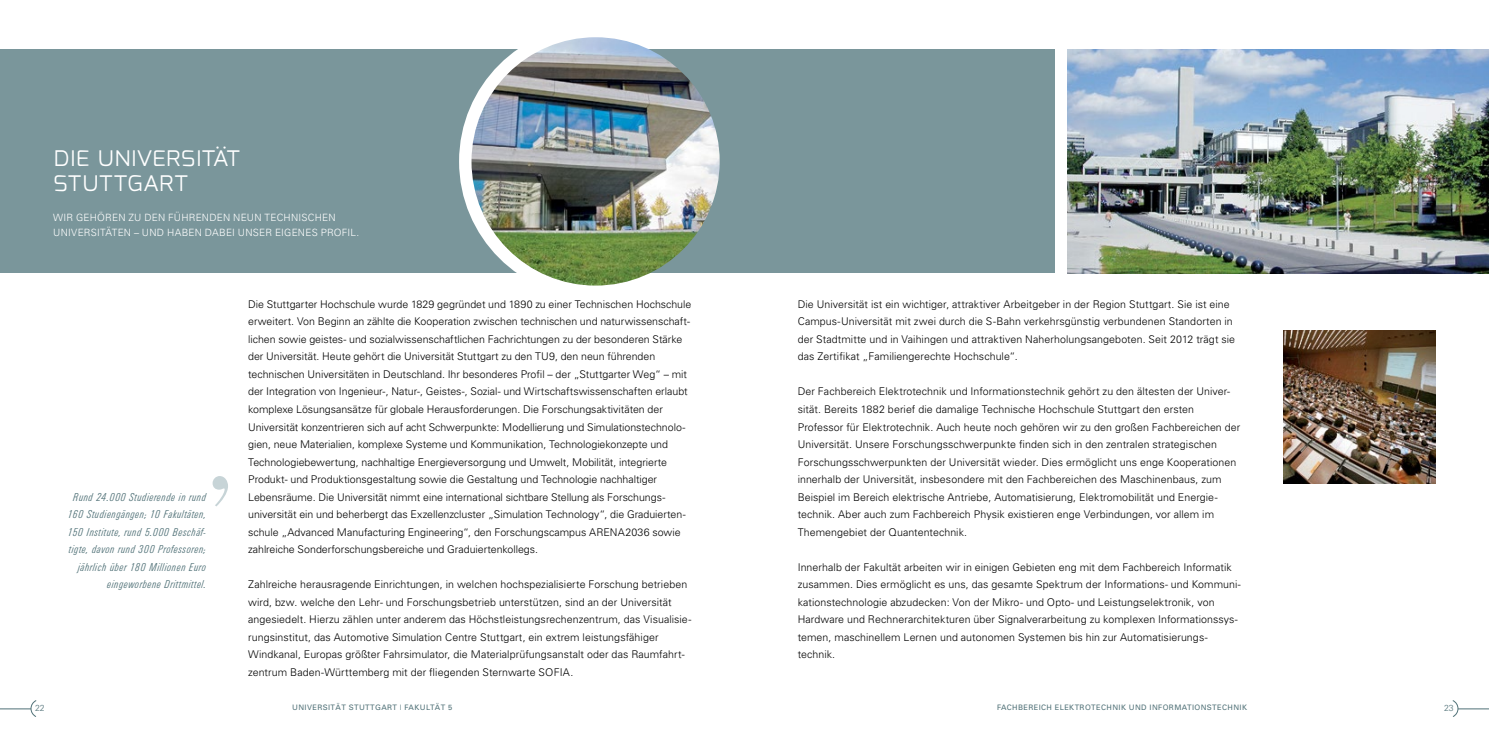
<style>
.page{position:relative;width:1489px;height:745px;background:#fff}
.page>*{position:absolute;margin:0;border:0;box-sizing:border-box;transform-origin:0 0}
.t1{font:300 122.5px "Moderno FB";color:#c7d4d7}
.t2{font:300 27.5px/25px "Exo";color:#fff}
.t3{font:italic 300 11.25px/17.5px "Univers Condensed BQ";letter-spacing:.05em;color:#507177;text-align:right}
.t4{font:300 10.62px/17.5px "Univers";letter-spacing:.005em;color:#000}
.t5{font:300 10px "Univers";letter-spacing:.025em;color:#fff}
.t6{font:300 8.75px "Univers";color:#507177}
.t7{font:7.5px "Univers";letter-spacing:.05em;color:#507177}
</style>
<div class="page">
<img style="left:1067px;top:50px;width:421px;height:223px">
<div style="left:0;top:50px;width:1054px;height:223px;background:#7a969b"></div>
<svg style="left:459px;top:49px;width:136px;height:237px"></svg>
<img style="left:471px;top:37px;width:248px;height:248px;border-radius:124px">
<img style="left:1283px;top:330px;width:152px;height:153px">
<hr style="left:0;top:708px;width:31px;height:1px;background:#507177">
<svg style="left:31px;top:700px;width:6px;height:16px"></svg>
<hr style="left:1457px;top:708px;width:31px;height:1px;background:#507177">
<svg style="left:1452px;top:700px;width:5px;height:16px"></svg>
<h2 class="t2" style="left:53px;top:143px;width:189px">DIE UNIVERSITÄT<br>STUTTGART</h2>
<p class="t5" style="left:53px;top:211px;width:8px">wir</p>
<p class="t5" style="left:76px;top:211px;width:8px">geh</p>
<p class="t5" style="left:97px;top:211px;width:16px">ören</p>
<p class="t5" style="left:128px;top:211px;width:24px">zu den</p>
<p class="t5" style="left:168px;top:211px;width:21px">führenden</p>
<p class="t5" style="left:233px;top:211px;width:8px">neun</p>
<p class="t5" style="left:264px;top:211px;width:8px">technischen</p>
<p class="t5" style="left:53px;top:226px;width:7px">universit</p>
<p class="t5" style="left:105px;top:226px;width:14px">äten</p>
<p class="t5" style="left:134px;top:226px;width:16px">– und</p>
<p class="t5" style="left:167px;top:226px;width:8px">haben</p>
<p class="t5" style="left:205px;top:226px;width:7px">dabei</p>
<p class="t5" style="left:238px;top:226px;width:8px">unser</p>
<p class="t5" style="left:275px;top:226px;width:7px">eigenes</p>
<p class="t5" style="left:321px;top:226px;width:7px">profil</p>
<p class="t5" style="left:356px;top:226px;width:4px">.</p>
<h1 class="t1" style="left:206px;top:453px;width:30px">’</h1>
<p class="t3" style="left:68px;top:488px;width:139px">Rund 24.000 Studierende in rund 160 Studiengängen; 10 Fakultäten, 150 Institute, rund 5.000 Beschäf&shy;tigte, davon rund 300 Professoren; jährlich über 180 Millionen Euro eingeworbene Drittmittel.</p>
<p class="t4" style="left:248px;top:295px;width:444px">Die Stuttgarter Hochschule wurde 1829 gegründet und 1890 zu einer Technischen Hochschule erweitert. Von Beginn an zählte die Kooperation zwischen technischen und naturwissenschaft&shy;lichen sowie geistes- und sozialwissenschaftlichen Fachrichtungen zu der besonderen Stärke der Universität. Heute gehört die Universität Stuttgart zu den TU9, den neun führenden technischen Universitäten in Deutschland. Ihr besonderes Profil – der „Stuttgarter Weg“ – mit der Integration von Ingenieur-, Natur-, Geistes-, Sozial- und Wirtschaftswissenschaften erlaubt komplexe Lösungsansätze für globale Herausforderungen. Die Forschungsaktivitäten der Universität konzentrieren sich auf acht Schwerpunkte: Modellierung und Simulationstechnolo&shy;gien, neue Materialien, komplexe Systeme und Kommunikation, Technologiekonzepte und Technologiebewertung, nachhaltige Energieversorgung und Umwelt, Mobilität, integrierte Produkt- und Produktionsgestaltung sowie die Gestaltung und Technologie nachhaltiger Lebensräume. Die Universität nimmt eine international sichtbare Stellung als Forschungs&shy;universität ein und beherbergt das Exzellenzcluster „Simulation Technology“, die Graduierten&shy;schule „Advanced Manufacturing Engineering“, den Forschungscampus ARENA2036 sowie zahlreiche Sonderforschungsbereiche und Graduiertenkollegs.</p>
<p class="t4" style="left:248px;top:575px;width:444px">Zahlreiche herausragende Einrichtungen, in welchen hochspezialisierte Forschung betrieben wird, bzw. welche den Lehr- und Forschungsbetrieb unterstützen, sind an der Universität angesiedelt. Hierzu zählen unter anderem das Höchstleistungsrechenzentrum, das Visualisie&shy;rungsinstitut, das Automotive Simulation Centre Stuttgart, ein extrem leistungsfähiger Windkanal, Europas größter Fahrsimulator, die Materialprüfungsanstalt oder das Raumfahrt&shy;zentrum Baden-Württemberg mit der fliegenden Sternwarte SOFIA.</p>
<p class="t4" style="left:797px;top:295px;width:439px">Die Universität ist ein wichtiger, attraktiver Arbeitgeber in der Region Stuttgart. Sie ist eine Campus-Universität mit zwei durch die S-Bahn verkehrsgünstig verbundenen Standorten in der Stadtmitte und in Vaihingen und attraktiven Naherholungsangeboten. Seit 2012 trägt sie das Zertifikat „Familiengerechte Hochschule“.</p>
<p class="t4" style="left:797px;top:382px;width:444px">Der Fachbereich Elektrotechnik und Informationstechnik gehört zu den ältesten der Univer&shy;sität. Bereits 1882 berief die damalige Technische Hochschule Stuttgart den ersten Professor für Elektrotechnik. Auch heute noch gehören wir zu den großen Fachbereichen der Universität. Unsere Forschungsschwerpunkte finden sich in den zentralen strategischen Forschungsschwerpunkten der Universität wieder. Dies ermöglicht uns enge Kooperationen innerhalb der Universität, insbesondere mit den Fachbereichen des Maschinenbaus, zum Beispiel im Bereich elektrische Antriebe, Automatisierung, Elektromobilität und Energie&shy;technik. Aber auch zum Fachbereich Physik existieren enge Verbindungen, vor allem im Themengebiet der Quantentechnik.</p>
<p class="t4" style="left:797px;top:557px;width:444px">Innerhalb der Fakultät arbeiten wir in einigen Gebieten eng mit dem Fachbereich Informatik zusammen. Dies ermöglicht es uns, das gesamte Spektrum der Informations- und Kommuni&shy;kationstechnologie abzudecken: Von der Mikro- und Opto- und Leistungselektronik, von Hardware und Rechnerarchitekturen über Signalverarbeitung zu komplexen Informationssys&shy;temen, maschinellem Lernen und autonomen Systemen bis hin zur Automatisierungs&shy;technik.</p>
<p class="t6" style="left:35px;top:702px;width:11px">22</p>
<p class="t7" style="left:292px;top:702px;width:162px">UNIVERSITÄT STUTTGART | FAKULTÄT 5</p>
<p class="t7" style="left:997px;top:702px;width:251px">FACHBEREICH ELEKTROTECHNIK UND INFORMATIONSTECHNIK</p>
<p class="t6" style="left:1443px;top:702px;width:11px">23</p>
</div>
